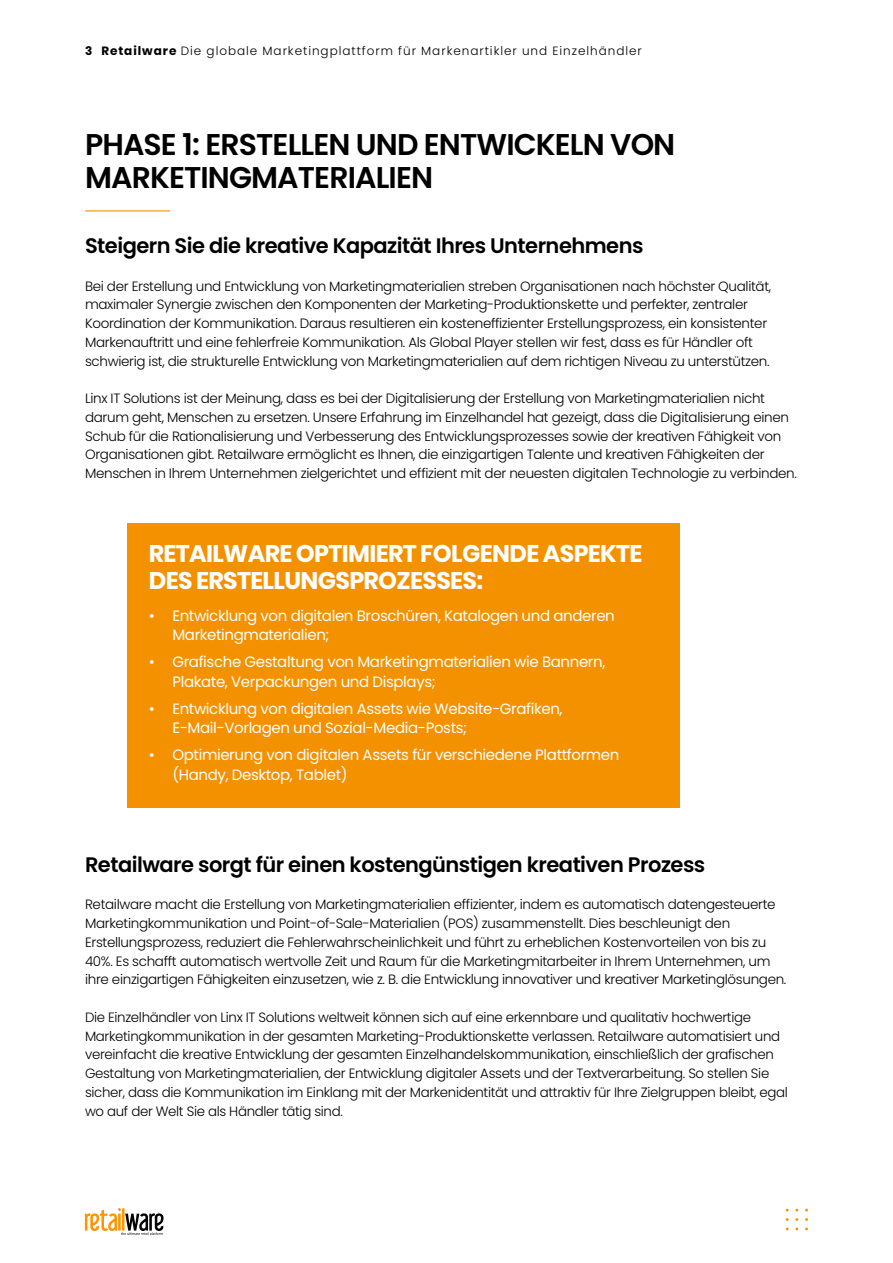
<style>
.page{position:relative;width:893px;height:1263px;background:#fff}
.page>*{position:absolute;margin:0;border:0;box-sizing:border-box;transform-origin:0 0}
.t1{font:600 30px/33px "Poppins";letter-spacing:-.03em;color:#000}
.t2{font:700 24px/27px "Poppins";letter-spacing:-.025em;color:#fff}
.t3{font:600 21px "Poppins";letter-spacing:-.025em;color:#000}
.t4{font:15px/19.5px "Poppins";letter-spacing:-.025em;color:#fff}
.t5{font:300 13.5px/18.8px "Poppins";letter-spacing:-.025em;color:#000}
.t6{font:300 12px "Poppins";letter-spacing:.08em;color:#000}
.s1{font-weight:700}
</style>
<div class="page">
<svg style="left:85px;top:1208px;width:78px;height:27px"></svg>
<hr style="left:85px;top:210px;width:85px;height:1px;background:#f39100">
<div style="left:128px;top:523px;width:552px;height:285px;background:#f39100"></div>
<p class="t6" style="left:85px;top:44px;width:558px"><span class="s1">3 Retailware</span> Die globale Marketingplattform für Markenartikler und Einzelhändler</p>
<h1 class="t1" style="left:85px;top:128px;width:592px">PHASE 1: ERSTELLEN UND ENTWICKELN VON<br>MARKETINGMATERIALIEN</h1>
<h3 class="t3" style="left:85px;top:234px;width:560px">Steigern Sie die kreative Kapazität Ihres Unternehmens</h3>
<p class="t5" style="left:85px;top:277px;width:688px">Bei der Erstellung und Entwicklung von Marketingmaterialien streben Organisationen nach höchster Qualität, maximaler Synergie zwischen den Komponenten der Marketing-Produktionskette und perfekter, zentraler Koordination der Kommunikation. Daraus resultieren ein kosteneffizienter Erstellungsprozess, ein konsistenter Markenauftritt und eine fehlerfreie Kommunikation. Als Global Player stellen wir fest, dass es für Händler oft schwierig ist, die strukturelle Entwicklung von Marketingmaterialien auf dem richtigen Niveau zu unterstützen.</p>
<p class="t5" style="left:85px;top:389px;width:713px">Linx IT Solutions ist der Meinung, dass es bei der Digitalisierung der Erstellung von Marketingmaterialien nicht darum geht, Menschen zu ersetzen. Unsere Erfahrung im Einzelhandel hat gezeigt, dass die Digitalisierung einen Schub für die Rationalisierung und Verbesserung des Entwicklungsprozesses sowie der kreativen Fähigkeit von Organisationen gibt. Retailware ermöglicht es Ihnen, die einzigartigen Talente und kreativen Fähigkeiten der Menschen in Ihrem Unternehmen zielgerichtet und effizient mit der neuesten digitalen Technologie zu verbinden.</p>
<h2 class="t2" style="left:149px;top:540px;width:495px">RETAILWARE OPTIMIERT FOLGENDE ASPEKTE<br>DES ERSTELLUNGSPROZESSES:</h2>
<p class="t4" style="left:172px;top:606px;width:444px;text-indent:-24px">• Entwicklung von digitalen Broschüren, Katalogen und anderen<br>Marketingmaterialien;</p>
<p class="t4" style="left:172px;top:652px;width:434px;text-indent:-24px">• Grafische Gestaltung von Marketingmaterialien wie Bannern,<br>Plakate, Verpackungen und Displays;</p>
<p class="t4" style="left:172px;top:699px;width:392px;text-indent:-24px">• Entwicklung von digitalen Assets wie Website-Grafiken,<br>E-Mail-Vorlagen und Sozial-Media-Posts;</p>
<p class="t4" style="left:172px;top:745px;width:449px;text-indent:-24px">• Optimierung von digitalen Assets für verschiedene Plattformen (Handy, Desktop, Tablet)</p>
<h3 class="t3" style="left:85px;top:852px;width:622px">Retailware sorgt für einen kostengünstigen kreativen Prozess</h3>
<p class="t5" style="left:85px;top:895px;width:703px">Retailware macht die Erstellung von Marketingmaterialien effizienter, indem es automatisch datengesteuerte Marketingkommunikation und Point-of-Sale-Materialien (POS) zusammenstellt. Dies beschleunigt den Erstellungsprozess, reduziert die Fehlerwahrscheinlichkeit und führt zu erheblichen Kostenvorteilen von bis zu 40%. Es schafft automatisch wertvolle Zeit und Raum für die Marketingmitarbeiter in Ihrem Unternehmen, um ihre einzigartigen Fähigkeiten einzusetzen, wie z. B. die Entwicklung innovativer und kreativer Marketinglösungen.</p>
<p class="t5" style="left:85px;top:1008px;width:704px">Die Einzelhändler von Linx IT Solutions weltweit können sich auf eine erkennbare und qualitativ hochwertige Marketingkommunikation in der gesamten Marketing-Produktionskette verlassen. Retailware automatisiert und vereinfacht die kreative Entwicklung der gesamten Einzelhandelskommunikation, einschließlich der grafischen Gestaltung von Marketingmaterialien, der Entwicklung digitaler Assets und der Textverarbeitung. So stellen Sie sicher, dass die Kommunikation im Einklang mit der Markenidentität und attraktiv für Ihre Zielgruppen bleibt, egal wo auf der Welt Sie als Händler tätig sind.</p>
</div>
